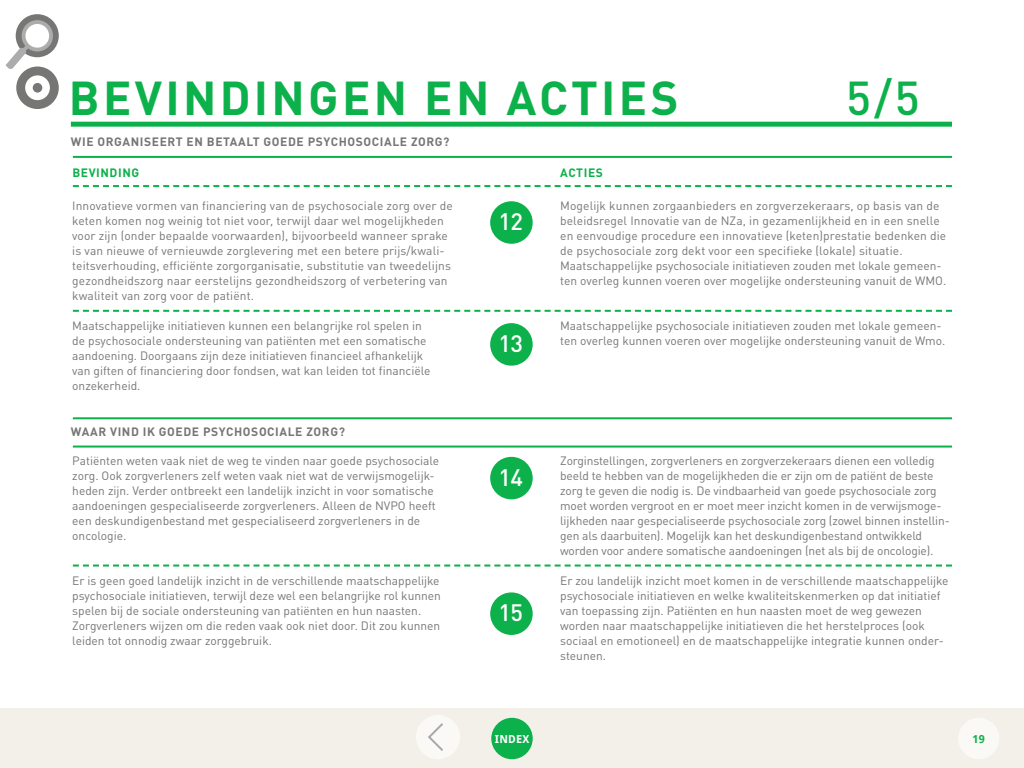
<style>
.page{position:relative;width:1024px;height:768px;background:#fff}
.page>*{position:absolute;margin:0;border:0;box-sizing:border-box;transform-origin:0 0}
.t1{font:700 47px "DINOT";letter-spacing:.07em;color:#0db14b}
.t2{font:500 47px "DINOT";color:#0db14b}
.t3{font:500 23.5px "DINOT";letter-spacing:-.02em;color:#fff}
.t4{font:12px/15px "DINOT";color:#767675}
.t5{font:700 12px "DINOT";letter-spacing:.05em;color:#767675}
.t6{font:700 12px "DINOT";letter-spacing:.05em;color:#0db14b}
.t7{font:700 11px "Droid Sans";letter-spacing:.02em;color:#fff}
.t8{font:700 11px "Droid Sans";color:#0db14b}
</style>
<div class="page">
<div style="left:0;top:709px;width:1024px;height:59px;background:#f3efe9"></div>
<div style="left:416px;top:715px;width:44px;height:44px;background:#faf9f6;border-radius:50%"></div>
<svg style="left:428px;top:723px;width:15px;height:28px"></svg>
<div style="left:958px;top:718px;width:42px;height:41px;background:#faf9f6;border-radius:50%"></div>
<hr style="left:73px;top:417px;width:879px;height:2px;background:#0db14b">
<svg style="left:73px;top:310px;width:879px;height:2px"></svg>
<svg style="left:73px;top:565px;width:879px;height:2px"></svg>
<svg style="left:16px;top:14px;width:43px;height:43px"></svg>
<svg style="left:6px;top:15px;width:52px;height:56px"></svg>
<div style="left:16px;top:67px;width:43px;height:42px;background:#767675;border-radius:50%"></div>
<div style="left:25px;top:75px;width:25px;height:25px;background:#fff;border-radius:50%"></div>
<div style="left:33px;top:83px;width:9px;height:10px;background:#767675;border-radius:50%"></div>
<div style="left:490px;top:201px;width:43px;height:43px;background:#0db14b;border-radius:50%"></div>
<div style="left:490px;top:323px;width:43px;height:43px;background:#0db14b;border-radius:50%"></div>
<div style="left:490px;top:457px;width:43px;height:42px;background:#0db14b;border-radius:50%"></div>
<div style="left:490px;top:592px;width:43px;height:43px;background:#0db14b;border-radius:50%"></div>
<div style="left:71px;top:122px;width:881px;height:5px;background:#0db14b"></div>
<svg style="left:73px;top:185px;width:879px;height:2px"></svg>
<hr style="left:73px;top:156px;width:879px;height:2px;background:#0db14b">
<hr style="left:73px;top:446px;width:879px;height:2px;background:#0db14b">
<div style="left:491px;top:718px;width:42px;height:41px;background:#0db14b;border-radius:50%"></div>
<h1 class="t1" style="left:69px;top:68px;width:611px">BEVINDINGEN EN ACTIES</h1>
<h1 class="t2" style="left:846px;top:68px;width:75px">5/5</h1>
<p class="t5" style="left:71px;top:134px;width:380px">WIE ORGANISEERT EN BETAALT GOEDE PSYCHOSOCIALE ZORG?</p>
<p class="t6" style="left:72px;top:165px;width:69px">BEVINDING</p>
<p class="t4" style="left:72px;top:198px;width:382px">Innovatieve vormen van financiering van de psychosociale zorg over de keten komen nog weinig tot niet voor, terwijl daar wel mogelijkheden voor zijn (onder bepaalde voorwaarden), bijvoorbeeld wanneer sprake is van nieuwe of vernieuwde zorglevering met een betere prijs/kwali&shy;teitsverhouding, efficiënte zorgorganisatie, substitutie van tweedelijns gezondheidszorg naar eerstelijns gezondheidszorg of verbetering van kwaliteit van zorg voor de patiënt.</p>
<p class="t4" style="left:72px;top:318px;width:360px">Maatschappelijke initiatieven kunnen een belangrijke rol spelen in de psychosociale ondersteuning van patiënten met een somatische aandoening. Doorgaans zijn deze initiatieven financieel afhankelijk van giften of financiering door fondsen, wat kan leiden tot financiële onzekerheid.</p>
<p class="t5" style="left:71px;top:424px;width:276px">WAAR VIND IK GOEDE PSYCHOSOCIALE ZORG?</p>
<p class="t4" style="left:72px;top:453px;width:369px">Patiënten weten vaak niet de weg te vinden naar goede psychosociale zorg. Ook zorgverleners zelf weten vaak niet wat de verwijsmogelijk&shy;heden zijn. Verder ontbreekt een landelijk inzicht in voor somatische aandoeningen gespecialiseerde zorgverleners. Alleen de NVPO heeft een deskundigenbestand met gespecialiseerd zorgverleners in de oncologie.</p>
<p class="t4" style="left:72px;top:573px;width:370px">Er is geen goed landelijk inzicht in de verschillende maatschappelijke psychosociale initiatieven, terwijl deze wel een belangrijke rol kunnen spelen bij de sociale ondersteuning van patiënten en hun naasten.<br>Zorgverleners wijzen om die reden vaak ook niet door. Dit zou kunnen leiden tot onnodig zwaar zorggebruik.</p>
<h2 class="t3" style="left:498px;top:207px;width:26px">12</h2>
<h2 class="t3" style="left:498px;top:329px;width:26px">13</h2>
<p class="t6" style="left:560px;top:165px;width:9px">ACTIES</p>
<p class="t4" style="left:560px;top:198px;width:388px">Mogelijk kunnen zorgaanbieders en zorgverzekeraars, op basis van de beleidsregel Innovatie van de NZa, in gezamenlijkheid en in een snelle en eenvoudige procedure een innovatieve (keten)prestatie bedenken die de psychosociale zorg dekt voor een specifieke (lokale) situatie.<br>Maatschappelijke psychosociale initiatieven zouden met lokale gemeen&shy;ten overleg kunnen voeren over mogelijke ondersteuning vanuit de WMO.</p>
<p class="t4" style="left:560px;top:318px;width:387px">Maatschappelijke psychosociale initiatieven zouden met lokale gemeen&shy;ten overleg kunnen voeren over mogelijke ondersteuning vanuit de Wmo.</p>
<h2 class="t3" style="left:498px;top:462px;width:26px">14</h2>
<h2 class="t3" style="left:498px;top:598px;width:26px">15</h2>
<p class="t4" style="left:560px;top:453px;width:391px">Zorginstellingen, zorgverleners en zorgverzekeraars dienen een volledig beeld te hebben van de mogelijkheden die er zijn om de patiënt de beste zorg te geven die nodig is. De vindbaarheid van goede psychosociale zorg moet worden vergroot en er moet meer inzicht komen in de verwijsmoge&shy;lijkheden naar gespecialiseerde psychosociale zorg (zowel binnen instellin&shy;gen als daarbuiten). Mogelijk kan het deskundigenbestand ontwikkeld worden voor andere somatische aandoeningen (net als bij de oncologie).</p>
<p class="t4" style="left:560px;top:573px;width:390px">Er zou landelijk inzicht moet komen in de verschillende maatschappelijke psychosociale initiatieven en welke kwaliteitskenmerken op dat initiatief van toepassing zijn. Patiënten en hun naasten moet de weg gewezen worden naar maatschappelijke initiatieven die het herstelproces (ook sociaal en emotioneel) en de maatschappelijke integratie kunnen onder&shy;steunen.</p>
<p class="t7" style="left:495px;top:732px;width:36px">INDEX</p>
<p class="t8" style="left:973px;top:732px;width:14px">19</p>
</div>
